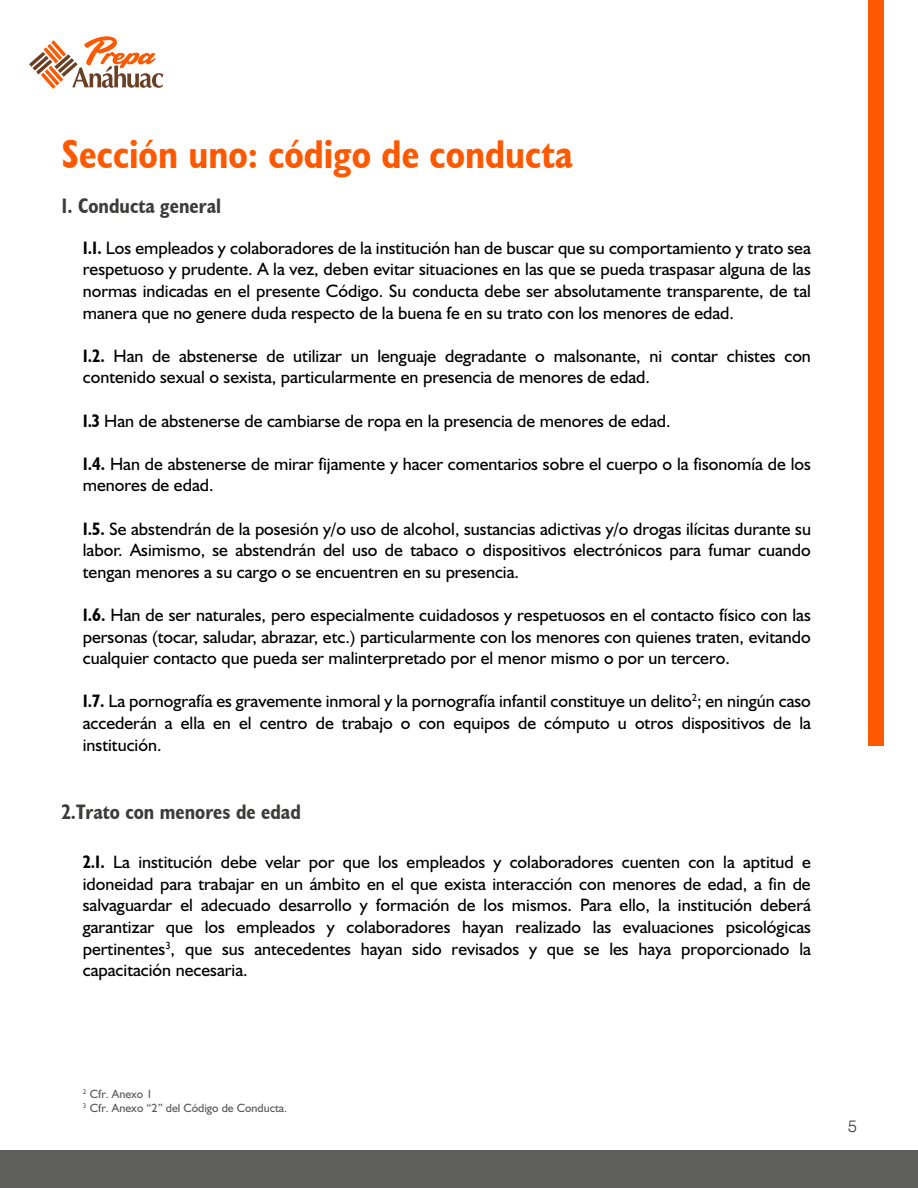
<style>
.page{position:relative;width:918px;height:1188px;background:#fff}
.page>*{position:absolute;margin:0;border:0;box-sizing:border-box;transform-origin:0 0}
.t1{font:700 condensed 40.2px "Humanist 521 BT";color:#ff5900}
.t2{font:700 condensed 21px "Humanist 521 BT";color:#3c3c3b}
.t3{font:18px/21.6px "Humanist 521 BT";color:#000;text-align:justify}
.t4{font:300 16.5px "Messina Sans";color:#1d1d1b}
.t5{font:12px/14.4px "Humanist 521 BT";color:#575756}
.s1{font-weight:700;font-stretch:condensed}
</style>
<div class="page">
<svg style="left:29px;top:36px;width:134px;height:53px"></svg>
<div style="left:869px;top:0;width:15px;height:746px;background:#ff5900"></div>
<div style="left:0;top:1150px;width:918px;height:38px;background:#5e5e5d"></div>
<h1 class="t1" style="left:62px;top:129px;width:513px">Sección uno: código de conducta</h1>
<p class="t2" style="left:62px;top:193px;width:161px">1. Conducta general</p>
<p class="t3" style="left:83px;top:236px;width:730px"><span class="s1">1.1.</span> Los empleados y colaboradores de la institución han de buscar que su comportamiento y trato sea respetuoso y prudente. A la vez, deben evitar situaciones en las que se pueda traspasar alguna de las normas indicadas en el presente Código. Su conducta debe ser absolutamente transparente, de tal manera que no genere duda respecto de la buena fe en su trato con los menores de edad.</p>
<p class="t3" style="left:83px;top:344px;width:730px"><span class="s1">1.2.</span> Han de abstenerse de utilizar un lenguaje degradante o malsonante, ni contar chistes con contenido sexual o sexista, particularmente en presencia de menores de edad.</p>
<p class="t3" style="left:83px;top:409px;width:589px"><span class="s1">1.3</span> Han de abstenerse de cambiarse de ropa en la presencia de menores de edad.</p>
<p class="t3" style="left:83px;top:452px;width:730px"><span class="s1">1.4.</span> Han de abstenerse de mirar fijamente y hacer comentarios sobre el cuerpo o la fisonomía de los menores de edad.</p>
<p class="t3" style="left:83px;top:517px;width:730px"><span class="s1">1.5.</span> Se abstendrán de la posesión y/o uso de alcohol, sustancias adictivas y/o drogas ilícitas durante su labor. Asimismo, se abstendrán del uso de tabaco o dispositivos electrónicos para fumar cuando tengan menores a su cargo o se encuentren en su presencia.</p>
<p class="t3" style="left:83px;top:604px;width:730px"><span class="s1">1.6.</span> Han de ser naturales, pero especialmente cuidadosos y respetuosos en el contacto físico con las personas (tocar, saludar, abrazar, etc.) particularmente con los menores con quienes traten, evitando cualquier contacto que pueda ser malinterpretado por el menor mismo o por un tercero.</p>
<p class="t3" style="left:83px;top:690px;width:730px"><span class="s1">1.7.</span> La pornografía es gravemente inmoral y la pornografía infantil constituye un delito<sup>2</sup>; en ningún caso accederán a ella en el centro de trabajo o con equipos de cómputo u otros dispositivos de la institución.</p>
<p class="t2" style="left:62px;top:799px;width:241px">2.Trato con menores de edad</p>
<p class="t3" style="left:83px;top:851px;width:730px"><span class="s1">2.1.</span> La institución debe velar por que los empleados y colaboradores cuenten con la aptitud e idoneidad para trabajar en un ámbito en el que exista interacción con menores de edad, a fin de salvaguardar el adecuado desarrollo y formación de los mismos. Para ello, la institución deberá garantizar que los empleados y colaboradores hayan realizado las evaluaciones psicológicas pertinentes<sup>3</sup>, que sus antecedentes hayan sido revisados y que se les haya proporcionado la capacitación necesaria.</p>
<p class="t5" style="left:83px;top:1086px;width:206px"><sup>2</sup> Cfr. Anexo 1<br><sup>3</sup> Cfr. Anexo “2” del Código de Conducta.</p>
<p class="t4" style="left:847px;top:1114px;width:11px">5</p>
</div>
